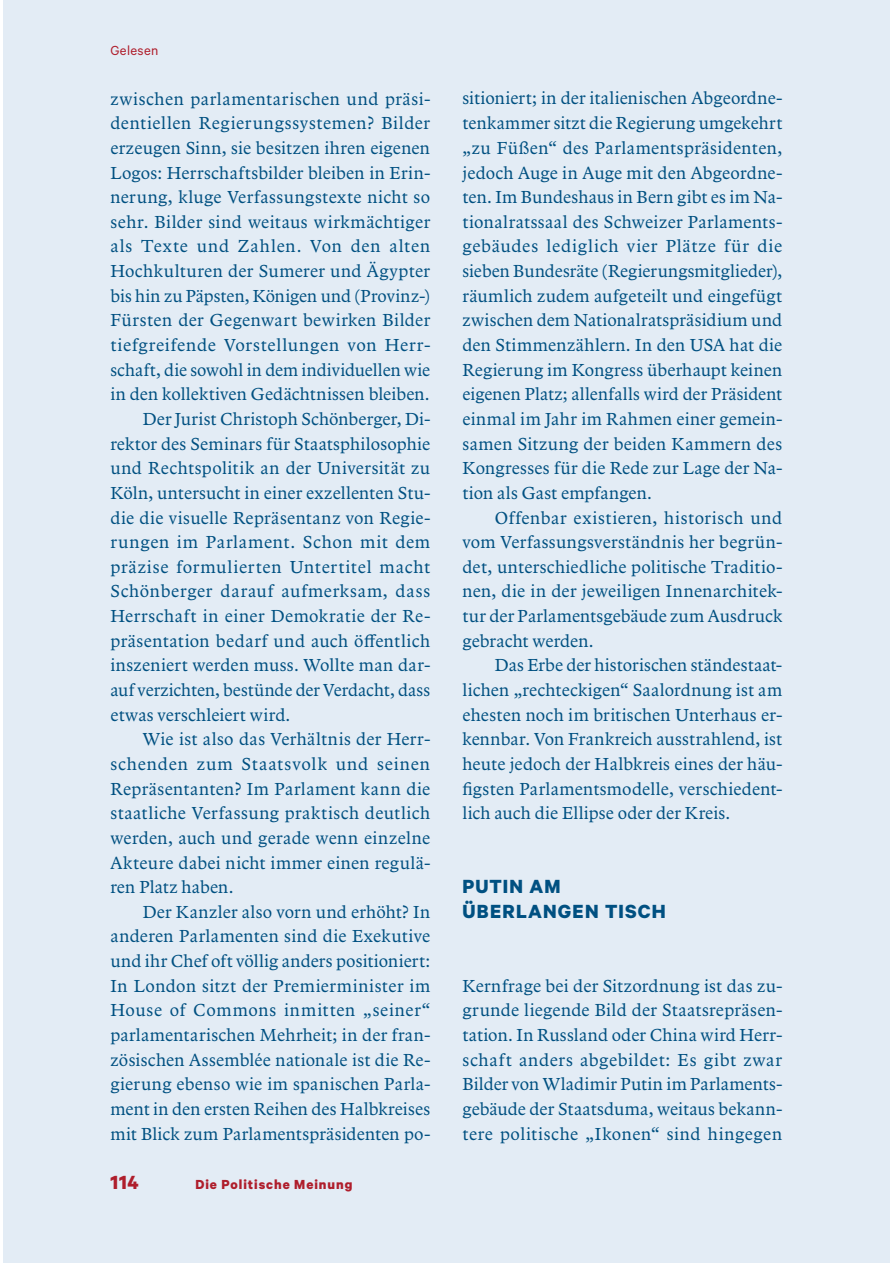
<style>
.page{position:relative;width:893px;height:1263px;background:#fff}
.page>*{position:absolute;margin:0;border:0;box-sizing:border-box;transform-origin:0 0}
.t1{font:700 21.45px/24.6px "Calibre";letter-spacing:.055em;color:#005081}
.t2{font:700 21.45px "Calibre";color:#af1e2c}
.t3{font:18px/24.6px "Arbesco DT";letter-spacing:.02em;color:#005081;text-align:justify}
.t4{font:18px "Arbesco DT";letter-spacing:.04em;color:#005081}
.t5{font:18px "Arbesco DT";color:#005081}
.t6{font:18px "Arbesco DT";letter-spacing:.05em;color:#005081}
.t7{font:18px "Arbesco DT";letter-spacing:.045em;color:#005081}
.t8{font:700 14.85px "Calibre";letter-spacing:.065em;color:#af1e2c}
.t9{font:14.85px "Calibre";letter-spacing:.025em;color:#af1e2c}
</style>
<div class="page">
<div style="left:3px;top:0;width:887px;height:1263px;background:#e3ecf5"></div>
<p class="t9" style="left:110px;top:46px;width:50px">Gelesen</p>
<p class="t3" style="left:110px;top:88px;width:321px">zwischen parlamentarischen und präsi-</p>
<p class="t4" style="left:110px;top:116px;width:321px">dentiellen Regierungssystemen? Bilder</p>
<p class="t3" style="left:110px;top:137px;width:321px">erzeugen Sinn, sie besitzen ihren eigenen</p>
<p class="t3" style="left:110px;top:161px;width:321px">Logos: Herrschaftsbilder bleiben in Erin-</p>
<p class="t3" style="left:110px;top:186px;width:321px">nerung, kluge Verfassungstexte nicht so</p>
<p class="t3" style="left:110px;top:211px;width:321px">sehr. Bilder sind weitaus wirkmächtiger</p>
<p class="t6" style="left:110px;top:240px;width:321px">als Texte und Zahlen. Von den alten</p>
<p class="t3" style="left:110px;top:260px;width:321px">Hochkulturen der Sumerer und Ägypter</p>
<p class="t3" style="left:110px;top:285px;width:321px">bis hin zu Päpsten, Königen und (Provinz-)</p>
<p class="t3" style="left:110px;top:309px;width:321px">Fürsten der Gegenwart bewirken Bilder</p>
<p class="t4" style="left:110px;top:338px;width:321px">tiefgreifende Vorstellungen von Herr-</p>
<p class="t5" style="left:110px;top:363px;width:321px">schaft, die sowohl in dem individuellen wie</p>
<p class="t3" style="left:110px;top:383px;width:321px">in den kollektiven Gedächtnissen bleiben.</p>
<p class="t3" style="left:143px;top:408px;width:289px">Der Jurist Christoph Schönberger, Di-</p>
<p class="t3" style="left:110px;top:433px;width:321px">rektor des Seminars für Staatsphilosophie</p>
<p class="t3" style="left:110px;top:457px;width:321px">und Rechtspolitik an der Universität zu</p>
<p class="t3" style="left:110px;top:482px;width:321px">Köln, untersucht in einer exzellenten Stu-</p>
<p class="t3" style="left:110px;top:506px;width:321px">die die visuelle Repräsentanz von Regie-</p>
<p class="t3" style="left:110px;top:531px;width:321px">rungen im Parlament. Schon mit dem</p>
<p class="t4" style="left:110px;top:560px;width:321px">präzise formulierten Untertitel macht</p>
<p class="t7" style="left:110px;top:585px;width:321px">Schönberger darauf aufmerksam, dass</p>
<p class="t3" style="left:110px;top:605px;width:321px">Herrschaft in einer Demokratie der Re-</p>
<p class="t3" style="left:110px;top:630px;width:321px">präsentation bedarf und auch öffentlich</p>
<p class="t3" style="left:110px;top:654px;width:321px">inszeniert werden muss. Wollte man dar-</p>
<p class="t5" style="left:110px;top:683px;width:321px">auf verzichten, bestünde der Verdacht, dass</p>
<p class="t3" style="left:110px;top:704px;width:181px">etwas verschleiert wird.</p>
<p class="t3" style="left:143px;top:728px;width:289px">Wie ist also das Verhältnis der Herr-</p>
<p class="t6" style="left:110px;top:757px;width:321px">schenden zum Staatsvolk und seinen</p>
<p class="t3" style="left:110px;top:778px;width:321px">Repräsentanten? Im Parlament kann die</p>
<p class="t3" style="left:110px;top:802px;width:321px">staatliche Verfassung praktisch deutlich</p>
<p class="t3" style="left:110px;top:827px;width:321px">werden, auch und gerade wenn einzelne</p>
<p class="t3" style="left:110px;top:851px;width:321px">Akteure dabei nicht immer einen regulä-</p>
<p class="t3" style="left:110px;top:876px;width:125px">ren Platz haben.</p>
<p class="t3" style="left:143px;top:901px;width:289px">Der Kanzler also vorn und erhöht? In</p>
<p class="t3" style="left:110px;top:925px;width:321px">anderen Parlamenten sind die Exekutive</p>
<p class="t3" style="left:110px;top:950px;width:321px">und ihr Chef oft völlig anders positioniert:</p>
<p class="t3" style="left:110px;top:975px;width:321px">In London sitzt der Premierminister im</p>
<p class="t4" style="left:110px;top:1003px;width:321px">House of Commons inmitten „seiner“</p>
<p class="t3" style="left:110px;top:1024px;width:321px">parlamentarischen Mehrheit; in der fran-</p>
<p class="t3" style="left:110px;top:1049px;width:321px">zösischen Assemblée nationale ist die Re-</p>
<p class="t3" style="left:110px;top:1073px;width:321px">gierung ebenso wie im spanischen Parla-</p>
<p class="t3" style="left:110px;top:1098px;width:321px">ment in den ersten Reihen des Halbkreises</p>
<p class="t3" style="left:110px;top:1122px;width:321px">mit Blick zum Parlamentspräsidenten po-</p>
<p class="t2" style="left:110px;top:1175px;width:30px">114</p>
<p class="t8" style="left:195px;top:1179px;width:158px">Die Politische Meinung</p>
<p class="t3" style="left:462px;top:87px;width:321px">sitioniert; in der italienischen Abgeordne&shy;tenkammer sitzt die Regierung umgekehrt „zu Füßen“ des Parlamentspräsidenten, jedoch Auge in Auge mit den Abgeordne&shy;ten. Im Bundeshaus in Bern gibt es im Na&shy;tionalratssaal des Schweizer Parlaments&shy;gebäudes lediglich vier Plätze für die sieben Bundesräte (Regierungsmitglieder), räumlich zudem aufgeteilt und eingefügt zwischen dem Nationalratspräsidium und den Stimmenzählern. In den USA hat die Regierung im Kongress überhaupt keinen eigenen Platz; allenfalls wird der Präsident einmal im Jahr im Rahmen einer gemein&shy;samen Sitzung der beiden Kammern des Kongresses für die Rede zur Lage der Na&shy;tion als Gast empfangen.</p>
<p class="t3" style="left:462px;top:506px;width:321px;text-indent:32px">Offenbar existieren, historisch und vom Verfassungsverständnis her begrün&shy;det, unterschiedliche politische Traditio&shy;nen, die in der jeweiligen Innenarchitek&shy;tur der Parlamentsgebäude zum Ausdruck gebracht werden.</p>
<p class="t3" style="left:462px;top:654px;width:321px;text-indent:32px">Das Erbe der historischen ständestaat&shy;lichen „rechteckigen“ Saalordnung ist am ehesten noch im britischen Unterhaus er&shy;kennbar. Von Frankreich ausstrahlend, ist heute jedoch der Halbkreis eines der häu&shy;figsten Parlamentsmodelle, verschiedent&shy;lich auch die Ellipse oder der Kreis.</p>
<p class="t1" style="left:462px;top:876px;width:205px">PUTIN AM<br>ÜBERLANGEN TISCH</p>
<p class="t3" style="left:462px;top:975px;width:321px">Kernfrage bei der Sitzordnung ist das zu&shy;grunde liegende Bild der Staatsrepräsen&shy;tation. In Russland oder China wird Herr&shy;schaft anders abgebildet: Es gibt zwar Bilder von Wladimir Putin im Parlaments&shy;gebäude der Staatsduma, weitaus bekann&shy;tere politische „Ikonen“ sind hingegen</p>
</div>
